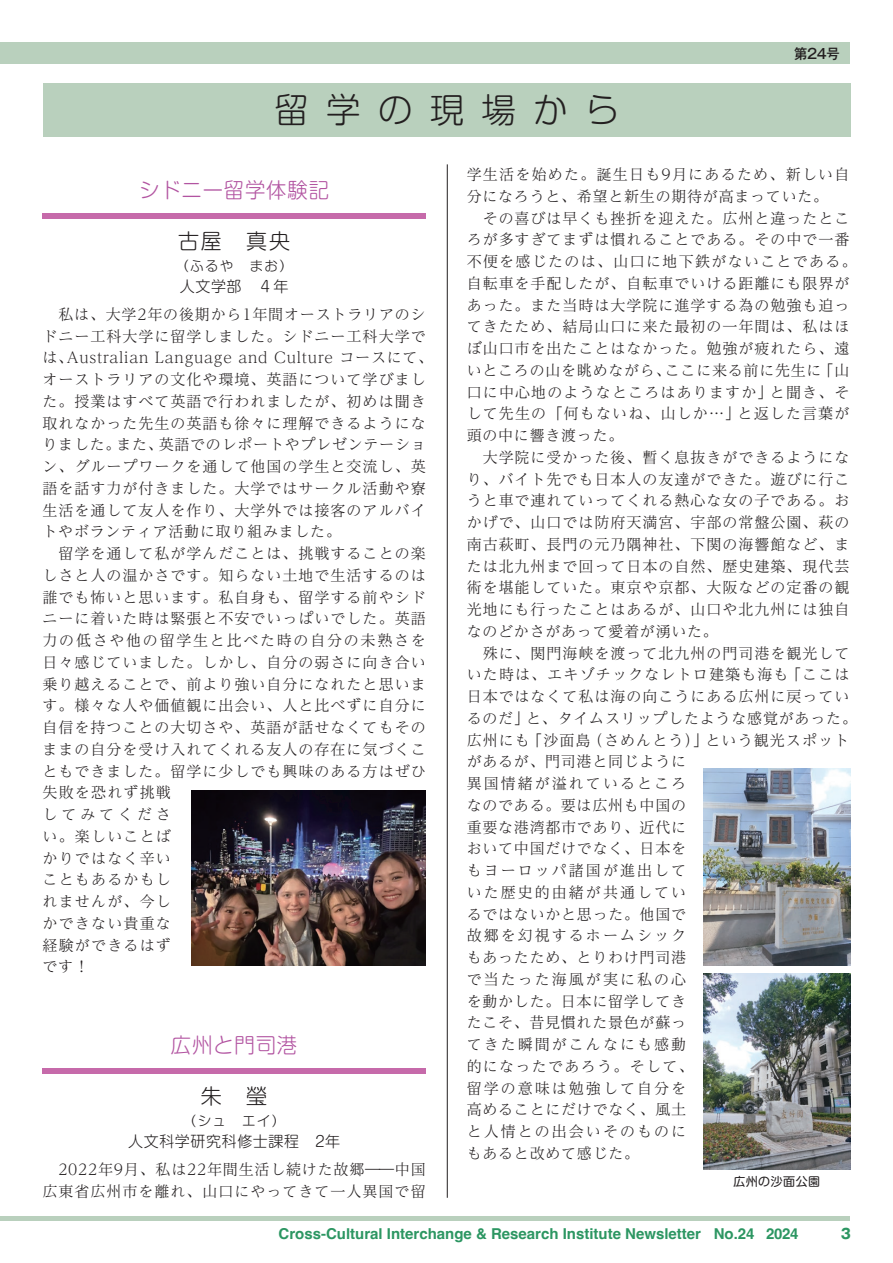
<style>
.page{position:relative;width:893px;height:1263px;background:#fff}
.page>*{position:absolute;margin:0;border:0;box-sizing:border-box;transform-origin:0 0}
.t1{font:300 34.5px "Shin M Go Pro";letter-spacing:.5em;color:#231f20}
.t2{font:300 21px "Shin M Go Pro";letter-spacing:.04em;color:#b254a1}
.t3{font:300 21px "Shin M Go Pro";color:#231f20}
.t4{font:300 15px/21.8px "Reim Pro";letter-spacing:.065em;color:#231f20}
.t5{font:700 15px "Helvetica";color:#2c9662}
.t6{font:300 15px "Shin M Go Pro";letter-spacing:.04em;color:#231f20}
.t7{font:500 13.95px "Gothic MB101 Pro";color:#231f20;scale:.95 1}
.t8{font:700 13.95px "Gothic MB101 Pro";color:#2c9662;scale:.95 1}
.t9{font:300 13.5px "Shin M Go Pro";letter-spacing:.1em;color:#231f20}
.t10{font:12px "Shin M Go Pro";letter-spacing:.04em;color:#231f20}
</style>
<div class="page">
<hr style="left:0;top:1216px;width:850px;height:4px;background:#b9d0bd">
<div style="left:0;top:43px;width:850px;height:21px;background:#b9d0bd"></div>
<div style="left:43px;top:213px;width:383px;height:6px;background:#c66aaa"></div>
<div style="left:43px;top:1068px;width:383px;height:6px;background:#c66aaa"></div>
<div style="left:43px;top:84px;width:808px;height:53px;background:#b9d0bd"></div>
<img style="left:191px;top:791px;width:234px;height:175px">
<img style="left:703px;top:769px;width:147px;height:197px">
<img style="left:703px;top:973px;width:147px;height:197px">
<hr style="left:447px;top:164px;width:1px;height:1034px;background:#231f20">
<h1 class="t1" style="left:274px;top:83px;width:346px">留学の現場から</h1>
<p class="t7" style="left:794px;top:42px;width:50px">第24号</p>
<h2 class="t2" style="left:139px;top:173px;width:191px">シドニー留学体験記</h2>
<h2 class="t3" style="left:178px;top:224px;width:113px">古屋　真央</h2>
<p class="t9" style="left:175px;top:255px;width:119px">（ふるや　まお）</p>
<p class="t6" style="left:180px;top:274px;width:110px">人文学部　４年</p>
<p class="t4" style="left:43px;top:303px;width:392px">　私は、大学2年の後期から1年間オーストラリアのシドニー工科大学に留学しました。シドニー工科大学では、Australian Language and Culture コースにて、オーストラリアの文化や環境、英語について学びました。授業はすべて英語で行われましたが、初めは聞き取れなかった先生の英語も徐々に理解できるようになりました。また、英語でのレポートやプレゼンテーション、グループワークを通して他国の学生と交流し、英語を話す力が付きました。大学ではサークル活動や寮生活を通して友人を作り、大学外では接客のアルバイトやボランティア活動に取り組みました。<br>　留学を通して私が学んだことは、挑戦することの楽しさと人の温かさです。知らない土地で生活するのは誰でも怖いと思います。私自身も、留学する前やシドニーに着いた時は緊張と不安でいっぱいでした。英語力の低さや他の留学生と比べた時の自分の未熟さを日々感じていました。しかし、自分の弱さに向き合い乗り越えることで、前より強い自分になれたと思います。様々な人や価値観に出会い、人と比べずに自分に自信を持つことの大切さや、英語が話せなくてもそのままの自分を受け入れてくれる友人の存在に気づくこともできました。留学に少しでも興味のある方はぜひ失敗を恐れず挑戦<br>してみてくださ<br>い。楽しいことば<br>かりではなく辛い<br>こともあるかもし<br>れませんが、今し<br>かできない貴重な<br>経験ができるはず<br>です！</p>
<h2 class="t2" style="left:171px;top:1028px;width:128px">広州と門司港</h2>
<h2 class="t3" style="left:201px;top:1079px;width:68px">朱　瑩</h2>
<p class="t9" style="left:183px;top:1110px;width:104px">（シュ　エイ）</p>
<p class="t6" style="left:128px;top:1129px;width:213px">人文科学研究科修士課程　2年</p>
<p class="t4" style="left:43px;top:1158px;width:385px">　2022年9月、私は22年間生活し続けた故郷――中国広東省広州市を離れ、山口にやってきて一人異国で留</p>
<p class="t4" style="left:467px;top:163px;width:392px">学生活を始めた。誕生日も9月にあるため、新しい自分になろうと、希望と新生の期待が高まっていた。<br>　その喜びは早くも挫折を迎えた。広州と違ったところが多すぎてまずは慣れることである。その中で一番不便を感じたのは、山口に地下鉄がないことである。自転車を手配したが、自転車でいける距離にも限界があった。また当時は大学院に進学する為の勉強も迫ってきたため、結局山口に来た最初の一年間は、私はほぼ山口市を出たことはなかった。勉強が疲れたら、遠いところの山を眺めながら、ここに来る前に先生に「山口に中心地のようなところはありますか」と聞き、そして先生の 「何もないね、山しか…」と返した言葉が頭の中に響き渡った。<br>　大学院に受かった後、暫く息抜きができるようになり、バイト先でも日本人の友達ができた。遊びに行こうと車で連れていってくれる熱心な女の子である。おかげで、山口では防府天満宮、宇部の常盤公園、萩の南古萩町、長門の元乃隅神社、下関の海響館など、または北九州まで回って日本の自然、歴史建築、現代芸術を堪能していた。東京や京都、大阪などの定番の観光地にも行ったことはあるが、山口や北九州には独自なのどかさがあって愛着が湧いた。<br>　殊に、関門海峡を渡って北九州の門司港を観光していた時は、エキゾチックなレトロ建築も海も「ここは日本ではなくて私は海の向こうにある広州に戻っているのだ」と、タイムスリップしたような感覚があった。広州にも「沙面島（さめんとう）」という観光スポットがあるが、門司港と同じように<br>異国情緒が溢れているところ<br>なのである。要は広州も中国の<br>重要な港湾都市であり、近代に<br>おいて中国だけでなく、日本を<br>もヨーロッパ諸国が進出して<br>いた歴史的由緒が共通してい<br>るではないかと思った。他国で<br>故郷を幻視するホームシック<br>もあったため、とりわけ門司港<br>で当たった海風が実に私の心<br>を動かした。日本に留学してき<br>たこそ、昔見慣れた景色が蘇っ<br>てきた瞬間がこんなにも感動<br>的になったであろう。そして、<br>留学の意味は勉強して自分を<br>高めることにだけでなく、風土<br>と人情との出会いそのものに<br>もあると改めて感じた。</p>
<p class="t10" style="left:733px;top:1172px;width:88px">広州の沙面公園</p>
<p class="t5" style="left:279px;top:1224px;width:522px">Cross-Cultural Interchange &amp; Research Institute Newsletter No.24 2024</p>
<p class="t8" style="left:841px;top:1222px;width:12px">3</p>
</div>
